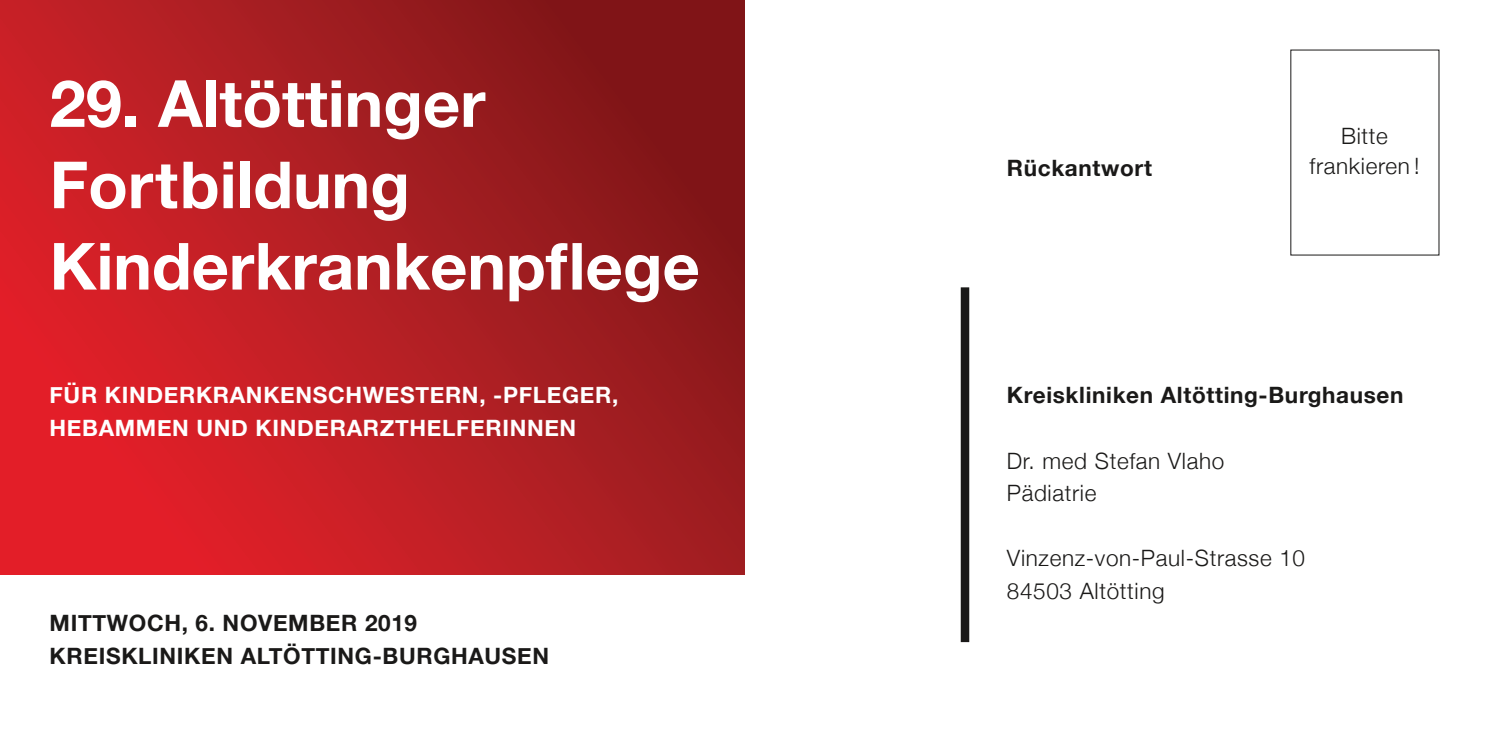
<style>
.page{position:relative;width:1489px;height:745px;background:#fff}
.page>*{position:absolute;margin:0;border:0;box-sizing:border-box;transform-origin:0 0}
.t1{font:700 65px/81.2px "Helvetica Neue";color:#fff}
.t2{font:700 22.5px/32.5px "Helvetica Neue";letter-spacing:.03em;color:#1a1918}
.t3{font:300 22.5px/32.5px "Helvetica Neue";letter-spacing:.03em;color:#1a1918}
.t4{font:700 22.5px/32.5px "Helvetica Neue";letter-spacing:.03em;color:#fff}
</style>
<div class="page">
<div style="left:960px;top:287px;width:9px;height:354px;background:#1a1918"></div>
<svg style="left:0;top:0;width:744px;height:574px;background:#b21d22"></svg>
<h1 class="t1" style="left:50px;top:65px;width:651px">29. ALTÖTTINGER<br>FORTBILDUNG<br>KINDERKRANKENPFLEGE</h1>
<p class="t4" style="left:50px;top:379px;width:570px">FÜR KINDERKRANKENSCHWESTERN, -PFLEGER,<br>HEBAMM EN UN D KINDERARZTHELFERINN EN</p>
<p class="t2" style="left:50px;top:607px;width:497px">MITTWOCH, 6. NOVEMBER 2019<br>KREISKLINIKEN ALTÖTTING-BU RGHAUSEN</p>
<p class="t2" style="left:1006px;top:152px;width:147px">RÜCKANTWORT</p>
<p class="t3" style="left:1309px;top:119px;width:111px;line-height:30px;text-align:center">Bitte frankieren !</p>
<p class="t2" style="left:1006px;top:379px;width:398px">KREISKLINIKEN ALTÖTTING-BURGHAUSEN</p>
<p class="t3" style="left:1006px;top:442px;width:219px">Dr. med Stefan Vlaho<br>Pädiatrie</p>
<p class="t3" style="left:1006px;top:540px;width:300px">Vinzenz-von-Paul-Strasse 10<br>84503 Altötting</p>
</div>
